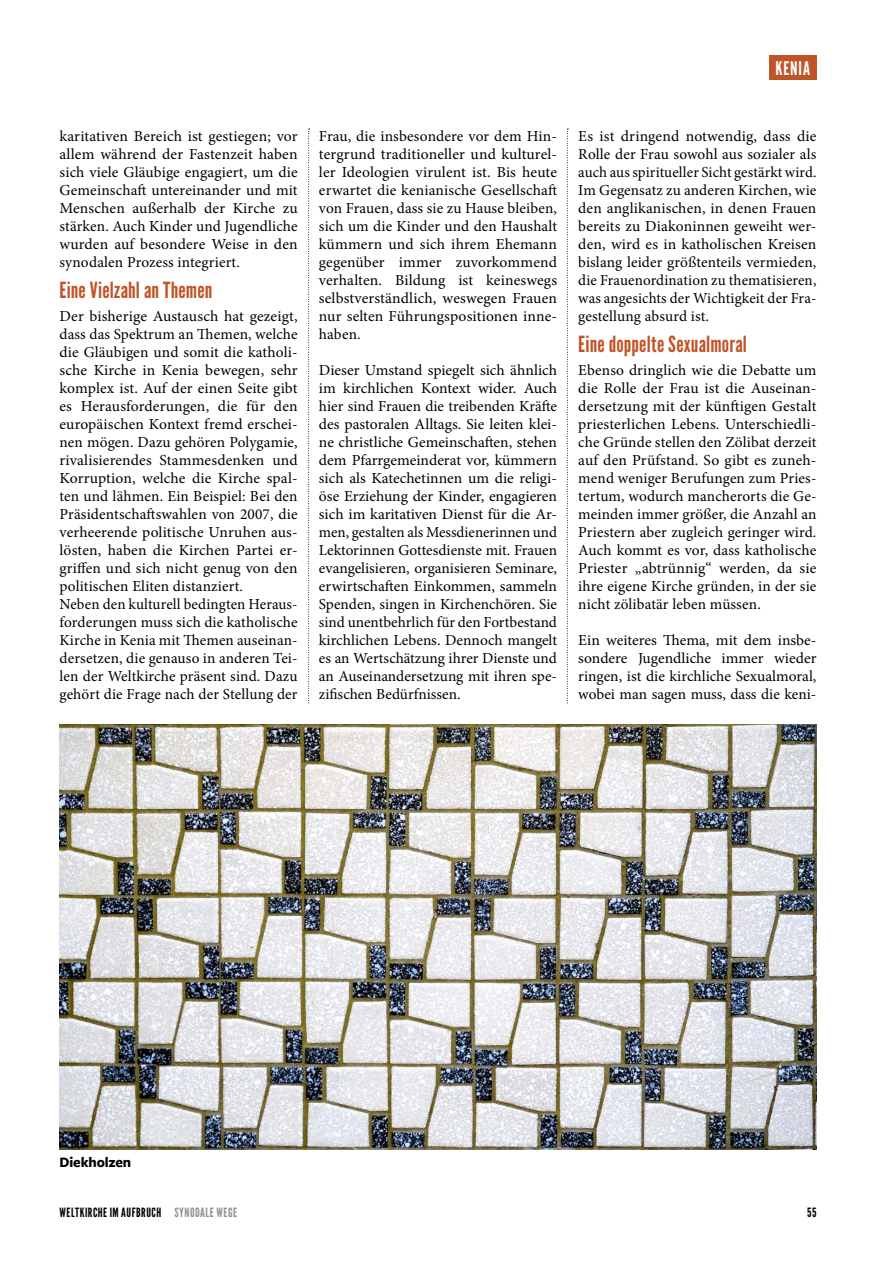
<style>
.page{position:relative;width:893px;height:1263px;background:#fff}
.page>*{position:absolute;margin:0;border:0;box-sizing:border-box;transform-origin:0 0}
.t1{font:22.2px "League Gothic";letter-spacing:.005em;color:#bf5427}
.t2{font:18.75px "League Gothic";letter-spacing:.055em;color:#fff}
.t3{font:15.3px/18px "Minion Pro";letter-spacing:.01em;color:#000;text-align:justify}
.t4{font:700 15px "Freight Sans Pro";letter-spacing:-.005em;color:#000}
.t5{font:12.75px "League Gothic";letter-spacing:.04em;color:#000}
.s1{color:#8f908f}
</style>
<div class="page">
<svg style="left:308px;top:129px;width:2px;height:575px"></svg>
<svg style="left:567px;top:129px;width:1px;height:575px"></svg>
<div style="left:769px;top:55px;width:47px;height:25px;background:#bf5427"></div>
<img style="left:60px;top:724px;width:756px;height:425px">
<p class="t2" style="left:775px;top:57px;width:36px">KENIA</p>
<p class="t3" style="left:60px;top:127px;width:240px">karitativen Bereich ist gestiegen; vor allem während der Fastenzeit haben sich viele Gläubige engagiert, um die Gemeinschaft untereinander und mit Menschen außerhalb der Kirche zu stärken. Auch Kinder und Jugendliche wurden auf besondere Weise in den synodalen Prozess integriert.</p>
<h1 class="t1" style="left:60px;top:277px;width:154px">Eine Vielzahl an Themen</h1>
<p class="t3" style="left:60px;top:307px;width:240px;text-align:left">Der bisherige Austausch hat gezeigt, dass das Spektrum an Themen, welche die Gläubigen und somit die katholi&shy;sche Kirche in Kenia bewegen, sehr komplex ist. Auf der einen Seite gibt es Herausforderungen, die für den europäischen Kontext fremd erschei&shy;nen mögen. Dazu gehören Polygamie, rivalisierendes Stammesdenken und Korruption, welche die Kirche spal&shy;ten und lähmen. Ein Beispiel: Bei den Präsidentschaftswahlen von 2007, die verheerende politische Unruhen aus&shy;lösten, haben die Kirchen Partei er&shy;griffen und sich nicht genug von den politischen Eliten distanziert.<br>Neben den kulturell bedingten Heraus&shy;forderungen muss sich die katholische Kirche in Kenia mit Themen auseinan&shy;dersetzen, die genauso in anderen Tei&shy;len der Weltkirche präsent sind. Dazu gehört die Frage nach der Stellung der</p>
<p class="t3" style="left:319px;top:127px;width:240px">Frau, die insbesondere vor dem Hin&shy;tergrund traditioneller und kulturel&shy;ler Ideologien virulent ist. Bis heute erwartet die kenianische Gesellschaft von Frauen, dass sie zu Hause bleiben, sich um die Kinder und den Haushalt kümmern und sich ihrem Ehemann gegenüber immer zuvorkommend verhalten. Bildung ist keineswegs selbstverständlich, weswegen Frauen nur selten Führungspositionen inne&shy;haben.</p>
<p class="t3" style="left:319px;top:361px;width:240px">Dieser Umstand spiegelt sich ähnlich im kirchlichen Kontext wider. Auch hier sind Frauen die treibenden Kräfte des pastoralen Alltags. Sie leiten klei&shy;ne christliche Gemeinschaften, stehen dem Pfarrgemeinderat vor, kümmern sich als Katechetinnen um die religi&shy;öse Erziehung der Kinder, engagieren sich im karitativen Dienst für die Ar&shy;men, gestalten als Messdienerinnen und Lektorinnen Gottesdienste mit. Frauen evangelisieren, organisieren Seminare, erwirtschaften Einkommen, sammeln Spenden, singen in Kirchenchören. Sie sind unentbehrlich für den Fortbestand kirchlichen Lebens. Dennoch mangelt es an Wertschätzung ihrer Dienste und an Auseinandersetzung mit ihren spe&shy;zifischen Bedürfnissen.</p>
<p class="t3" style="left:578px;top:127px;width:240px">Es ist dringend notwendig, dass die Rolle der Frau sowohl aus sozialer als auch aus spiritueller Sicht gestärkt wird.<br>Im Gegensatz zu anderen Kirchen, wie den anglikanischen, in denen Frauen bereits zu Diakoninnen geweiht wer&shy;den, wird es in katholischen Kreisen bislang leider größtenteils vermieden, die Frauenordination zu thematisieren, was angesichts der Wichtigkeit der Fra&shy;gestellung absurd ist.</p>
<h1 class="t1" style="left:578px;top:331px;width:170px">Eine doppelte Sexualmoral</h1>
<p class="t3" style="left:578px;top:361px;width:240px">Ebenso dringlich wie die Debatte um die Rolle der Frau ist die Auseinan&shy;dersetzung mit der künftigen Gestalt priesterlichen Lebens. Unterschiedli&shy;che Gründe stellen den Zölibat derzeit auf den Prüfstand. So gibt es zuneh&shy;mend weniger Berufungen zum Pries&shy;tertum, wodurch mancherorts die Ge&shy;meinden immer größer, die Anzahl an Priestern aber zugleich geringer wird.<br>Auch kommt es vor, dass katholische Priester „abtrünnig“ werden, da sie ihre eigene Kirche gründen, in der sie nicht zölibatär leben müssen.</p>
<p class="t3" style="left:578px;top:631px;width:240px">Ein weiteres Thema, mit dem insbe&shy;sondere Jugendliche immer wieder ringen, ist die kirchliche Sexualmoral, wobei man sagen muss, dass die keni-</p>
<p class="t4" style="left:60px;top:1152px;width:73px">Diekholzen</p>
<p class="t5" style="left:60px;top:1205px;width:179px">WELTKIRCHE IM AUFBRUCH <span class="s1">SYNODALE WEGE</span></p>
<p class="t5" style="left:807px;top:1205px;width:11px">55</p>
</div>
